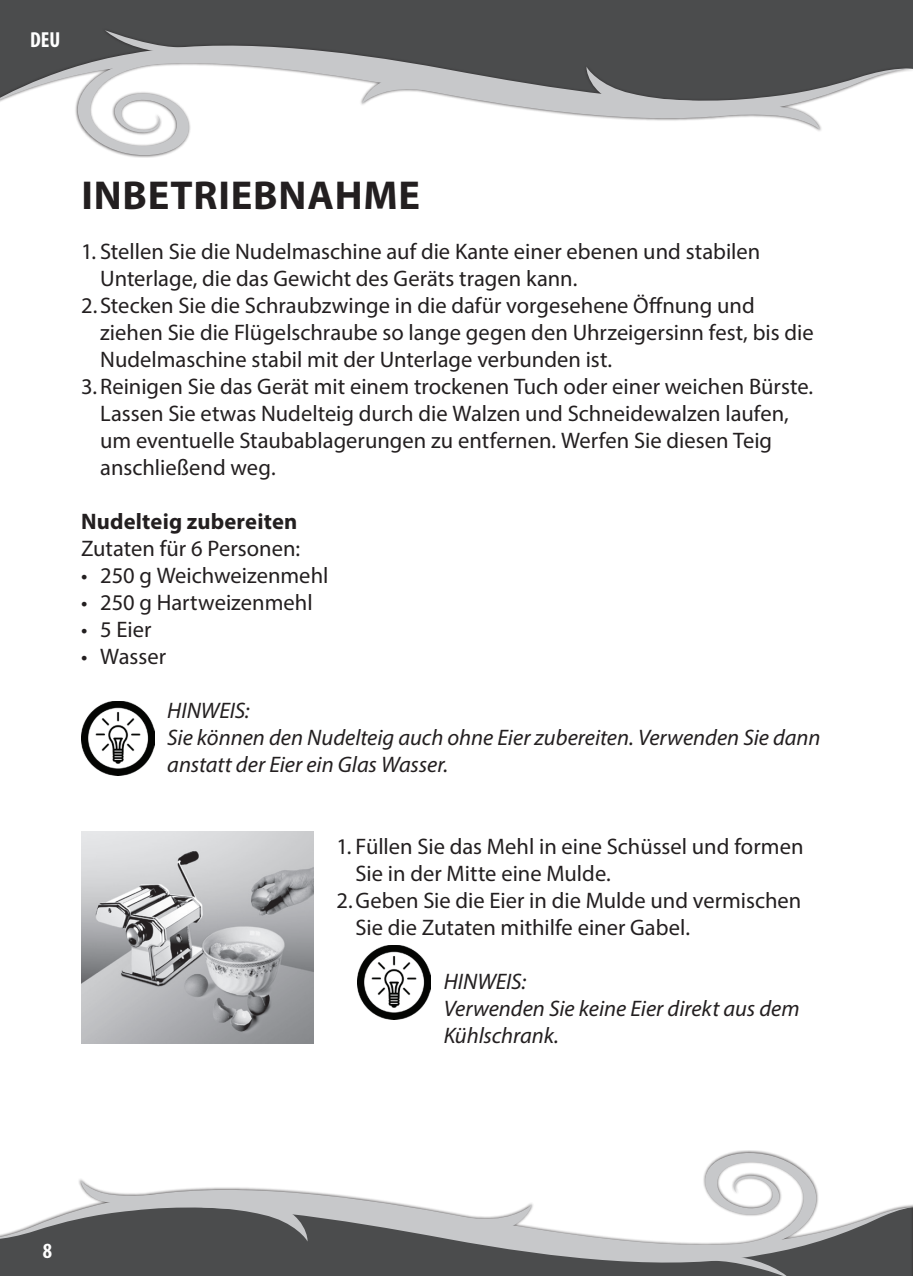
<style>
.page{position:relative;width:913px;height:1276px;background:#fff}
.page>*{position:absolute;margin:0;border:0;box-sizing:border-box;transform-origin:0 0}
.t1{font:700 40.5px "Myriad Pro";color:#231f20}
.t2{font:22.5px/27px "Myriad Pro";color:#231f20}
.t3{font:italic 22.5px/27px "Myriad Pro";color:#231f20}
.t4{font:700 22.5px "Myriad Pro";letter-spacing:.01em;color:#231f20}
.t5{font:700 condensed 21.82px "Myriad Pro";color:#fff}
</style>
<div class="page">
<div style="left:0;top:0;width:912px;height:27px;background:#4b4c4d"></div>
<div style="left:0;top:27px;width:912px;height:131px;background:#231f20;opacity:.75"></div>
<svg style="left:708px;top:127px;width:112px;height:3px"></svg>
<svg style="left:0;top:36px;width:909px;height:91px"></svg>
<svg style="left:75px;top:30px;width:155px;height:127px"></svg>
<div style="left:0;top:1271px;width:909px;height:5px;background:#4b4c4d"></div>
<svg style="left:0;top:1180px;width:909px;height:91px"></svg>
<svg style="left:663px;top:1150px;width:155px;height:126px"></svg>
<hr style="left:909px;top:27px;width:3px;height:131px;background:#231f20;opacity:.75">
<hr style="left:909px;top:1150px;width:3px;height:126px;background:#231f20;opacity:.75">
<img style="left:81px;top:702px;width:73px;height:73px">
<img style="left:81px;top:831px;width:232px;height:212px">
<img style="left:357px;top:946px;width:74px;height:73px">
<p class="t5" style="left:30px;top:26px;width:32px">DEU</p>
<h1 class="t1" style="left:81px;top:169px;width:39px">Inbetriebnahme</h1>
<p class="t2" style="left:100px;top:238px;width:661px;text-indent:-19px">1. Stellen Sie die Nudelmaschine auf die Kante einer ebenen und stabilen<br>Unterlage, die das Gewicht des Geräts tragen kann.</p>
<p class="t2" style="left:100px;top:292px;width:714px;text-indent:-19px">2. Stecken Sie die Schraubzwinge in die dafür vorgesehene Öffnung und ziehen Sie die Flügelschraube so lange gegen den Uhrzeigersinn fest, bis die<br>Nudelmaschine stabil mit der Unterlage verbunden ist.</p>
<p class="t2" style="left:100px;top:373px;width:714px;text-indent:-19px">3. Reinigen Sie das Gerät mit einem trockenen Tuch oder einer weichen Bürste.<br>Lassen Sie etwas Nudelteig durch die Walzen und Schneidewalzen laufen, um eventuelle Staubablagerungen zu entfernen. Werfen Sie diesen Teig anschließend weg.</p>
<p class="t4" style="left:81px;top:507px;width:218px">Nudelteig zubereiten</p>
<p class="t2" style="left:81px;top:535px;width:220px">Zutaten für 6 Personen:</p>
<p class="t2" style="left:81px;top:562px;width:249px">• 250 g Weichweizenmehl</p>
<p class="t2" style="left:81px;top:589px;width:233px">• 250 g Hartweizenmehl</p>
<p class="t2" style="left:81px;top:616px;width:72px">• 5 Eier</p>
<p class="t2" style="left:81px;top:643px;width:86px">• Wasser</p>
<p class="t3" style="left:167px;top:697px;width:654px">HINWEIS:<br>Sie können den Nudelteig auch ohne Eier zubereiten. Verwenden Sie dann anstatt der Eier ein Glas Wasser.</p>
<p class="t2" style="left:336px;top:832px;width:468px">1. Füllen Sie das Mehl in eine Schüssel und formen</p>
<p class="t2" style="left:355px;top:859px;width:257px">Sie in der Mitte eine Mulde.</p>
<p class="t2" style="left:336px;top:886px;width:466px">2.Geben Sie die Eier in die Mulde und vermischen</p>
<p class="t2" style="left:355px;top:913px;width:336px">Sie die Zutaten mithilfe einer Gabel.</p>
<p class="t3" style="left:443px;top:967px;width:357px">HINWEIS:<br>Verwenden Sie keine Eier direkt aus dem<br>Kühlschrank.</p>
<p class="t5" style="left:43px;top:1237px;width:11px">8</p>
</div>
